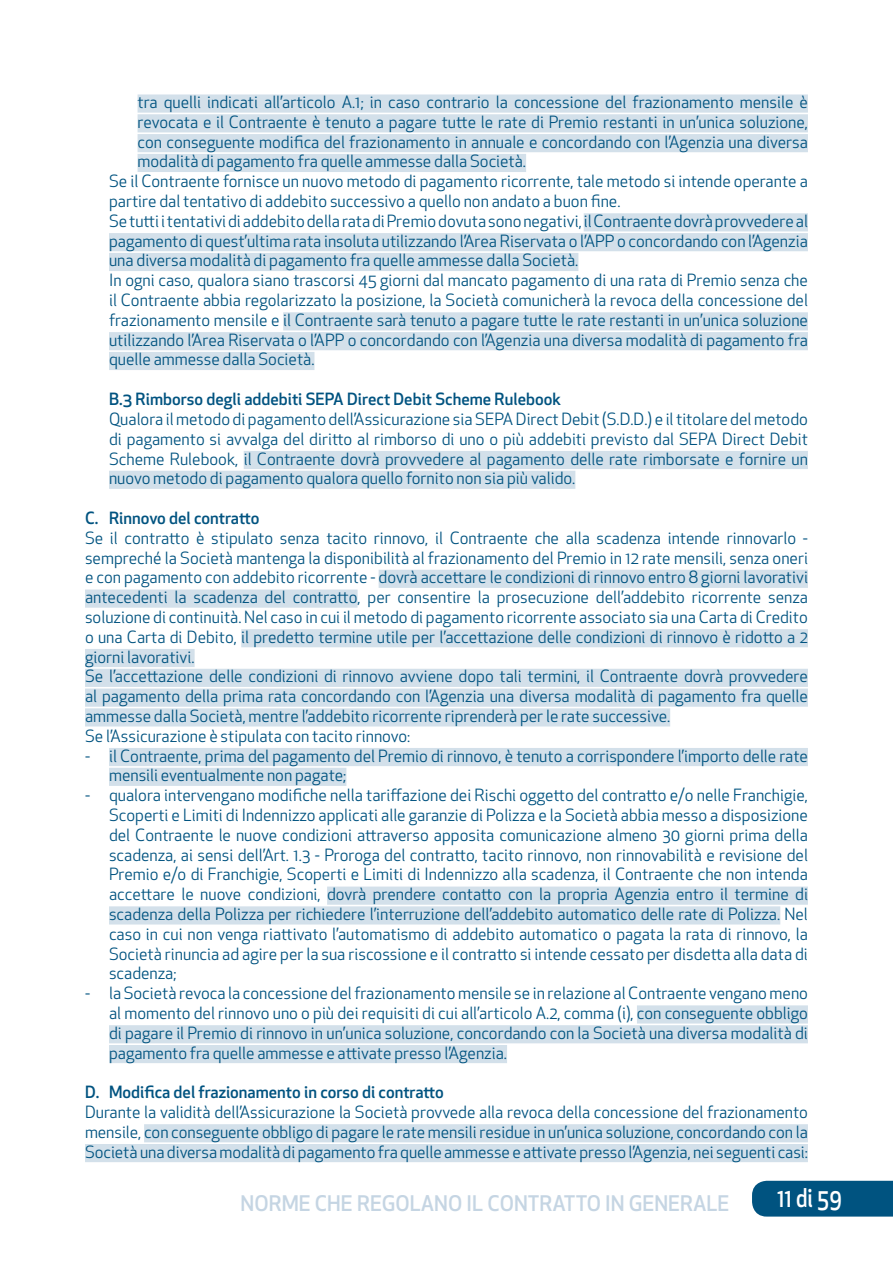
<style>
.page{position:relative;width:893px;height:1263px;background:#fff}
.page>*{position:absolute;margin:0;border:0;box-sizing:border-box;transform-origin:0 0}
.t1{font:500 25.2px "Apex New";color:#fff;scale:.83 1}
.t2{font:500 21px "Apex New";color:#c5d5e3}
.paragrafo_tabulazione{font:16.5px/19.8px "Apex New";color:#005380;text-align:justify}
.paragrafo_tab2{font:16.5px/19.8px "Apex New";color:#005380;text-align:justify}
.paragrafo_tabulazione-2{font:500 16.5px "Apex New";color:#005380}
</style>
<div class="page">
<div style="left:752px;top:1181px;width:141px;height:35px;background:#005380"></div>
<div style="left:138px;top:94px;width:670px;height:19px;background:#d3e0ea"></div>
<div style="left:138px;top:114px;width:670px;height:18px;background:#d3e0ea"></div>
<div style="left:138px;top:134px;width:670px;height:18px;background:#d3e0ea"></div>
<div style="left:138px;top:154px;width:388px;height:18px;background:#d3e0ea"></div>
<div style="left:584px;top:213px;width:224px;height:18px;background:#d3e0ea"></div>
<div style="left:109px;top:233px;width:699px;height:18px;background:#d3e0ea"></div>
<div style="left:109px;top:253px;width:469px;height:18px;background:#d3e0ea"></div>
<div style="left:283px;top:312px;width:525px;height:18px;background:#d3e0ea"></div>
<div style="left:109px;top:332px;width:699px;height:18px;background:#d3e0ea"></div>
<div style="left:109px;top:352px;width:205px;height:18px;background:#d3e0ea"></div>
<div style="left:244px;top:451px;width:564px;height:18px;background:#d3e0ea"></div>
<div style="left:109px;top:471px;width:466px;height:18px;background:#d3e0ea"></div>
<div style="left:379px;top:570px;width:429px;height:18px;background:#d3e0ea"></div>
<div style="left:85px;top:589px;width:273px;height:19px;background:#d3e0ea"></div>
<div style="left:241px;top:629px;width:567px;height:18px;background:#d3e0ea"></div>
<div style="left:85px;top:649px;width:110px;height:18px;background:#d3e0ea"></div>
<div style="left:85px;top:669px;width:723px;height:18px;background:#d3e0ea"></div>
<div style="left:85px;top:688px;width:723px;height:19px;background:#d3e0ea"></div>
<div style="left:85px;top:708px;width:585px;height:18px;background:#d3e0ea"></div>
<div style="left:109px;top:748px;width:699px;height:18px;background:#d3e0ea"></div>
<div style="left:109px;top:768px;width:237px;height:18px;background:#d3e0ea"></div>
<div style="left:327px;top:886px;width:481px;height:19px;background:#d3e0ea"></div>
<div style="left:109px;top:906px;width:671px;height:18px;background:#d3e0ea"></div>
<div style="left:637px;top:1005px;width:171px;height:18px;background:#d3e0ea"></div>
<div style="left:109px;top:1025px;width:699px;height:18px;background:#d3e0ea"></div>
<div style="left:109px;top:1045px;width:398px;height:18px;background:#d3e0ea"></div>
<div style="left:144px;top:1124px;width:664px;height:18px;background:#d3e0ea"></div>
<div style="left:85px;top:1144px;width:723px;height:18px;background:#d3e0ea"></div>
<p class="paragrafo_tab2" style="left:138px;top:92px;width:672px">tra quelli indicati all’articolo A.1; in caso contrario la concessione del frazionamento mensile è revocata e il Contraente è tenuto a pagare tutte le rate di Premio restanti in un’unica soluzione, con conseguente modifica del frazionamento in annuale e concordando con l’Agenzia una diversa modalità di pagamento fra quelle ammesse dalla Società.</p>
<p class="paragrafo_tabulazione" style="left:109px;top:171px;width:700px">Se il Contraente fornisce un nuovo metodo di pagamento ricorrente, tale metodo si intende operante a partire dal tentativo di addebito successivo a quello non andato a buon fine.</p>
<p class="paragrafo_tabulazione" style="left:109px;top:211px;width:700px">Se tutti i tentativi di addebito della rata di Premio dovuta sono negativi, il Contraente dovrà provvedere al pagamento di quest’ultima rata insoluta utilizzando l’Area Riservata o l’APP o concordando con l’Agenzia una diversa modalità di pagamento fra quelle ammesse dalla Società.</p>
<p class="paragrafo_tabulazione" style="left:109px;top:270px;width:700px">In ogni caso, qualora siano trascorsi 45 giorni dal mancato pagamento di una rata di Premio senza che il Contraente abbia regolarizzato la posizione, la Società comunicherà la revoca della concessione del frazionamento mensile e il Contraente sarà tenuto a pagare tutte le rate restanti in un’unica soluzione utilizzando l’Area Riservata o l’APP o concordando con l’Agenzia una diversa modalità di pagamento fra quelle ammesse dalla Società.</p>
<p class="paragrafo_tabulazione-2" style="left:109px;top:388px;width:453px">B.3 Rimborso degli addebiti SEPA Direct Debit Scheme Rulebook</p>
<p class="paragrafo_tabulazione" style="left:109px;top:409px;width:700px">Qualora il metodo di pagamento dell’Assicurazione sia SEPA Direct Debit (S.D.D.) e il titolare del metodo di pagamento si avvalga del diritto al rimborso di uno o più addebiti previsto dal SEPA Direct Debit Scheme Rulebook, il Contraente dovrà provvedere al pagamento delle rate rimborsate e fornire un nuovo metodo di pagamento qualora quello fornito non sia più valido.</p>
<p class="paragrafo_tabulazione-2" style="left:85px;top:507px;width:176px">C. Rinnovo del contratto</p>
<p class="paragrafo_tabulazione" style="left:85px;top:528px;width:724px">Se il contratto è stipulato senza tacito rinnovo, il Contraente che alla scadenza intende rinnovarlo - sempreché la Società mantenga la disponibilità al frazionamento del Premio in 12 rate mensili, senza oneri e con pagamento con addebito ricorrente - dovrà accettare le condizioni di rinnovo entro 8 giorni lavorativi antecedenti la scadenza del contratto, per consentire la prosecuzione dell’addebito ricorrente senza soluzione di continuità. Nel caso in cui il metodo di pagamento ricorrente associato sia una Carta di Credito o una Carta di Debito, il predetto termine utile per l’accettazione delle condizioni di rinnovo è ridotto a 2 giorni lavorativi.</p>
<p class="paragrafo_tabulazione" style="left:85px;top:666px;width:724px">Se l’accettazione delle condizioni di rinnovo avviene dopo tali termini, il Contraente dovrà provvedere al pagamento della prima rata concordando con l’Agenzia una diversa modalità di pagamento fra quelle ammesse dalla Società, mentre l’addebito ricorrente riprenderà per le rate successive.</p>
<p class="paragrafo_tabulazione" style="left:85px;top:726px;width:327px">Se l’Assicurazione è stipulata con tacito rinnovo:</p>
<p class="paragrafo_tabulazione" style="left:109px;top:746px;width:700px;text-indent:-24px">- il Contraente, prima del pagamento del Premio di rinnovo, è tenuto a corrispondere l’importo delle rate mensili eventualmente non pagate;</p>
<p class="paragrafo_tabulazione" style="left:109px;top:785px;width:700px;text-indent:-24px">- qualora intervengano modifiche nella tariffazione dei Rischi oggetto del contratto e/o nelle Franchigie, Scoperti e Limiti di Indennizzo applicati alle garanzie di Polizza e la Società abbia messo a disposizione del Contraente le nuove condizioni attraverso apposita comunicazione almeno 30 giorni prima della scadenza, ai sensi dell’Art. 1.3 - Proroga del contratto, tacito rinnovo, non rinnovabilità e revisione del Premio e/o di Franchigie, Scoperti e Limiti di Indennizzo alla scadenza, il Contraente che non intenda accettare le nuove condizioni, dovrà prendere contatto con la propria Agenzia entro il termine di scadenza della Polizza per richiedere l’interruzione dell’addebito automatico delle rate di Polizza. Nel caso in cui non venga riattivato l’automatismo di addebito automatico o pagata la rata di rinnovo, la Società rinuncia ad agire per la sua riscossione e il contratto si intende cessato per disdetta alla data di scadenza;</p>
<p class="paragrafo_tabulazione" style="left:109px;top:983px;width:700px;text-indent:-24px">- la Società revoca la concessione del frazionamento mensile se in relazione al Contraente vengano meno al momento del rinnovo uno o più dei requisiti di cui all’articolo A.2, comma (i), con conseguente obbligo di pagare il Premio di rinnovo in un’unica soluzione, concordando con la Società una diversa modalità di pagamento fra quelle ammesse e attivate presso l’Agenzia.</p>
<p class="paragrafo_tabulazione-2" style="left:85px;top:1081px;width:360px">D. Modifica del frazionamento in corso di contratto</p>
<p class="paragrafo_tabulazione" style="left:85px;top:1102px;width:724px">Durante la validità dell’Assicurazione la Società provvede alla revoca della concessione del frazionamento mensile, con conseguente obbligo di pagare le rate mensili residue in un’unica soluzione, concordando con la Società una diversa modalità di pagamento fra quelle ammesse e attivate presso l’Agenzia, nei seguenti casi:</p>
<p class="t2" style="left:241px;top:1189px;width:490px">NORME CHE REGOLANO IL CONTRATTO IN GENERALE</p>
<h1 class="t1" style="left:777px;top:1181px;width:79px">11 di 59</h1>
</div>
